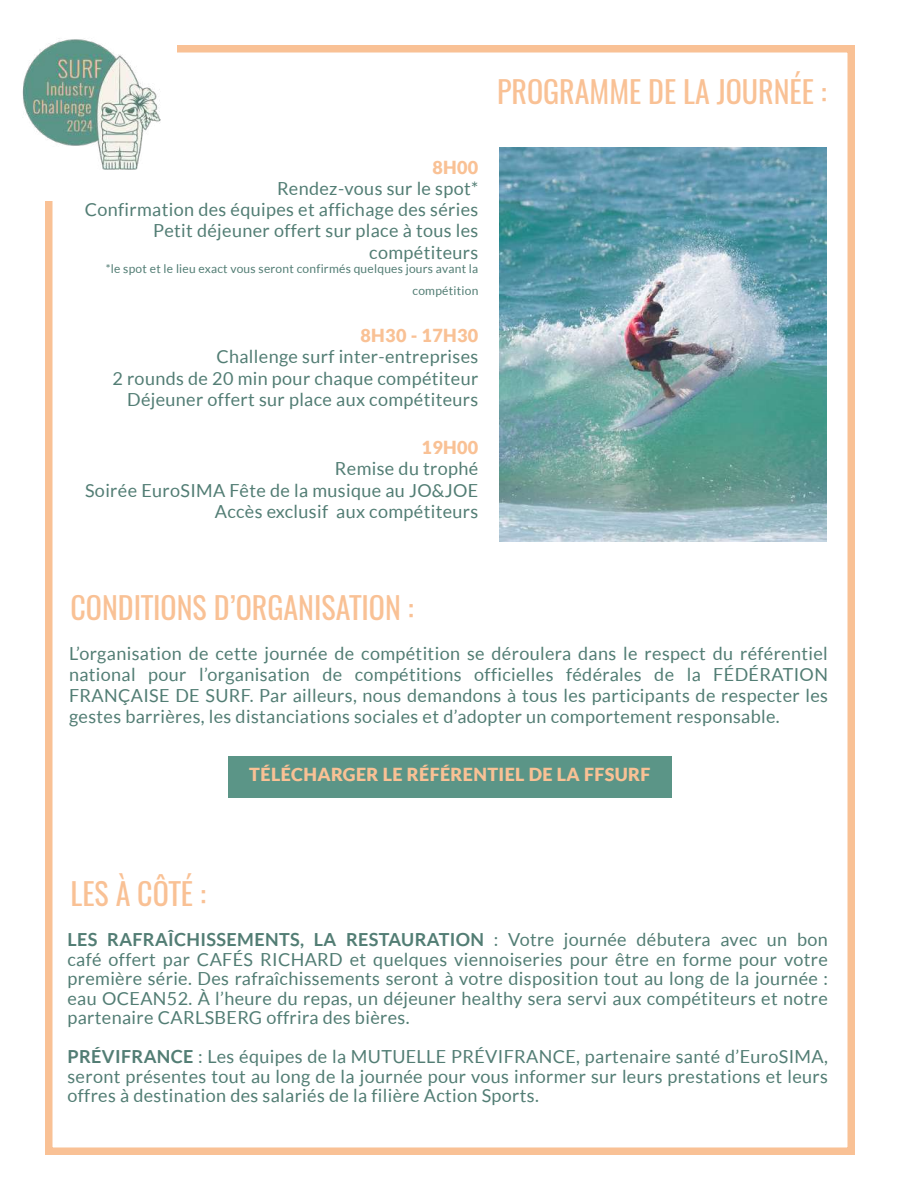
<style>
.page{position:relative;width:900px;height:1200px;background:#fff}
.page>*{position:absolute;margin:0;border:0;box-sizing:border-box;transform-origin:0 0}
.t1{font:30px "Oswald";color:#f9c195}
.t2{font:18px/19.5px "Lato";letter-spacing:.02em;color:#527d74;text-align:right}
.t3{font:900 18px "Lato";letter-spacing:.02em;color:#f9c195}
.t4{font:12px/21.6px "Lato";letter-spacing:.02em;color:#527d74;text-align:right}
.s1{font-weight:700}
</style>
<div class="page">
<div style="left:45px;top:45px;width:810px;height:1110px;border:8px solid #f9c195"></div>
<div style="left:18px;top:24px;width:159px;height:177px;background:#fff"></div>
<img style="left:22px;top:38px;width:139px;height:132px">
<img style="left:500px;top:147px;width:326px;height:395px">
<div style="left:228px;top:756px;width:444px;height:42px;background:#5b9587"></div>
<h1 class="t1" style="left:497px;top:71px;width:331px">PROGRAMME DE LA JOURNÉE :</h1>
<p class="t3" style="left:432px;top:157px;width:48px">8H00</p>
<p class="t2" style="left:85px;top:178px;width:395px;line-height:21.1px">Rendez-vous sur le spot*<br>Confirmation des équipes et affichage des séries<br>Petit déjeuner offert sur place à tous les compétiteurs</p>
<p class="t4" style="left:106px;top:258px;width:374px">*le spot et le lieu exact vous seront confirmés quelques jours avant la compétition</p>
<p class="t3" style="left:361px;top:324px;width:119px">8H30 - 17H30</p>
<p class="t2" style="left:112px;top:346px;width:367px;line-height:21.6px">Challenge surf inter-entreprises<br>2 rounds de 20 min pour chaque compétiteur<br>Déjeuner offert sur place aux compétiteurs</p>
<p class="t3" style="left:422px;top:436px;width:58px">19H00</p>
<p class="t2" style="left:85px;top:458px;width:395px;line-height:21.6px">Remise du trophé<br>Soirée EuroSIMA Fête de la musique au JO&amp;JOE<br>Accès exclusif aux compétiteurs</p>
<h1 class="t1" style="left:70px;top:587px;width:345px">CONDITIONS D’ORGANISATION :</h1>
<p class="t2" style="left:69px;top:643px;width:761px;line-height:21px;text-align:justify">L’organisation de cette journée de compétition se déroulera dans le respect du référentiel national pour l’organisation de compétitions officielles fédérales de la FÉDÉRATION FRANÇAISE DE SURF. Par ailleurs, nous demandons à tous les participants de respecter les gestes barrières, les distanciations sociales et d’adopter un comportement responsable.</p>
<p class="t3" style="left:249px;top:764px;width:403px">TÉLÉCHARGER LE RÉFÉRENTIEL DE LA FFSURF</p>
<h1 class="t1" style="left:70px;top:873px;width:137px">LES À CÔTÉ :</h1>
<p class="t2" style="left:67px;top:930px;width:762px;text-align:justify"><span class="s1">LES RAFRAÎCHISSEMENTS, LA RESTAURATION</span> : Votre journée débutera avec un bon café offert par CAFÉS RICHARD et quelques viennoiseries pour être en forme pour votre première série. Des rafraîchissements seront à votre disposition tout au long de la journée : eau OCEAN52. À l’heure du repas, un déjeuner healthy sera servi aux compétiteurs et notre partenaire CARLSBERG offrira des bières.</p>
<p class="t2" style="left:67px;top:1047px;width:762px;text-align:justify"><span class="s1">PRÉVIFRANCE</span> : Les équipes de la MUTUELLE PRÉVIFRANCE, partenaire santé d’EuroSIMA, seront présentes tout au long de la journée pour vous informer sur leurs prestations et leurs offres à destination des salariés de la filière Action Sports.</p>
</div>
